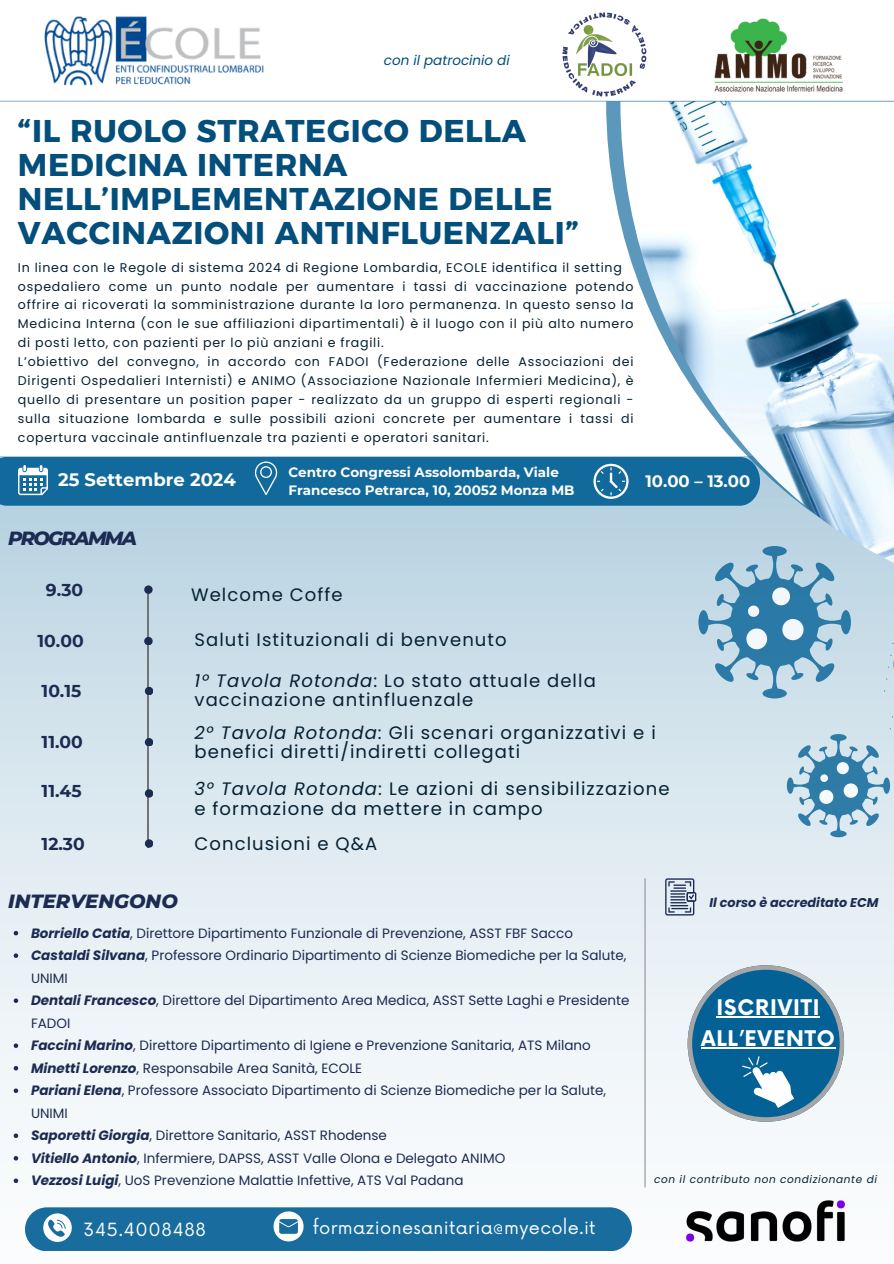
<style>
.page{position:relative;width:894px;height:1264px;background:#fff}
.page>*{position:absolute;margin:0;border:0;box-sizing:border-box;transform-origin:0 0}
.t1{font:31.35px/33.8px "Kief Montaser Bold";letter-spacing:.02em;color:#034e7b}
.t2{font:700 21px/31.5px "Now";letter-spacing:.04em;color:#fff;text-align:center}
.t3{font:italic 800 19.5px "Montserrat";color:#1c2b52}
.t4{font:italic 800 19.5px "Montserrat";letter-spacing:-.085em;color:#1c2b52}
.t5{font:18px/19.2px "Poppins";letter-spacing:.06em;color:#062133}
.t6{font:700 18px "Montserrat";color:#fff}
.t7{font:17.7px "Now";letter-spacing:.02em;color:#fff}
.t8{font:17.7px "Now";letter-spacing:.04em;color:#fff}
.t9{font:700 17.1px "Montserrat";color:#1c2b52}
.t10{font:700 16.5px "Montserrat";color:#fff}
.t11{font:13.5px/22.5px "Poppins";color:#1c2b52}
.t12{font:700 13.5px/18px "Montserrat";color:#fff}
.t13{font:italic 13.5px "Poppins";color:#034e7b}
.t14{font:italic 700 12.75px "Poppins";color:#1c2b52}
.t15{font:12.6px/18.9px "Poppins";letter-spacing:.06em;color:#062133}
.t16{font:italic 10.5px "Poppins";letter-spacing:.06em;color:#062133}
.s1{font-style:italic}
.s2{font-weight:700;font-style:italic}
</style>
<div class="page">
<div style="left:0;top:457px;width:893px;height:806px;background:linear-gradient(to bottom,#b8d2e1,#fff)"></div>
<svg style="left:606px;top:103px;width:14px;height:498px"></svg>
<img style="left:620px;top:102px;width:273px;height:503px">
<hr style="left:644px;top:878px;width:1px;height:309px;background:#949494">
<div style="left:25px;top:1207px;width:606px;height:44px;background:#186d9e;border-radius:22px"></div>
<svg style="left:43px;top:1213px;width:28px;height:28px"></svg>
<svg style="left:273px;top:1211px;width:30px;height:30px"></svg>
<img style="left:555px;top:12px;width:98px;height:91px">
<img style="left:698px;top:18px;width:158px;height:86px">
<img style="left:34px;top:16px;width:270px;height:85px">
<img style="left:656px;top:1170px;width:218px;height:93px">
<hr style="left:148px;top:586px;width:1px;height:261px;background:#737373">
<svg style="left:144px;top:585px;width:8px;height:8px"></svg>
<svg style="left:144px;top:637px;width:8px;height:7px"></svg>
<svg style="left:145px;top:738px;width:8px;height:8px"></svg>
<svg style="left:145px;top:789px;width:8px;height:8px"></svg>
<svg style="left:145px;top:687px;width:8px;height:7px"></svg>
<svg style="left:145px;top:839px;width:8px;height:8px"></svg>
<svg style="left:665px;top:878px;width:31px;height:37px"></svg>
<div style="left:0;top:457px;width:759px;height:48px;background:#126a9c"></div>
<svg style="left:687px;top:965px;width:156px;height:156px;background:#518eb1"></svg>
<svg style="left:698px;top:546px;width:196px;height:291px;background:#afccdd"></svg>
<hr style="left:0;top:101px;width:893px;height:1px;background:#034e7b">
<hr style="left:716px;top:1015px;width:104px;height:2px;background:#fff">
<hr style="left:701px;top:1047px;width:134px;height:1px;background:#fff">
<svg style="left:14px;top:930px;width:4px;height:5px"></svg>
<svg style="left:14px;top:953px;width:4px;height:4px"></svg>
<svg style="left:14px;top:998px;width:4px;height:4px"></svg>
<svg style="left:14px;top:1043px;width:4px;height:4px"></svg>
<svg style="left:14px;top:1065px;width:4px;height:5px"></svg>
<svg style="left:14px;top:1088px;width:4px;height:4px"></svg>
<svg style="left:14px;top:1133px;width:4px;height:4px"></svg>
<svg style="left:14px;top:1155px;width:4px;height:5px"></svg>
<svg style="left:14px;top:1178px;width:4px;height:4px"></svg>
<p class="t13" style="left:384px;top:51px;width:127px">con il patrocinio di</p>
<h6 class="t1" style="left:18px;top:114px;width:562px">“IL RUOLO STRATEGICO DELLA<br>MEDICINA INTERNA<br>NELL’IMPLEMENTAZIONE DELLE<br>VACCINAZIONI ANTINFLUENZALI”</h6>
<p class="t15" style="left:18px;top:258px;width:617px">In linea con le Regole di sistema 2024 di Regione Lombardia, ECOLE identifica il setting ospedaliero come un punto nodale per aumentare i tassi di vaccinazione potendo offrire ai ricoverati la somministrazione durante la loro permanenza. In questo senso la Medicina Interna (con le sue affiliazioni dipartimentali) è il luogo con il più alto numero di posti letto, con pazienti per lo più anziani e fragili.<br>L’obiettivo del convegno, in accordo con FADOI (Federazione delle Associazioni dei Dirigenti Ospedalieri Internisti) e ANIMO (Associazione Nazionale Infermieri Medicina), è quello di presentare un position paper - realizzato da un gruppo di esperti regionali - sulla situazione lombarda e sulle possibili azioni concrete per aumentare i tassi di copertura vaccinale antinfluenzale tra pazienti e operatori sanitari.</p>
<h2 class="t12" style="left:288px;top:463px;width:288px">Centro Congressi Assolombarda, Viale<br>Francesco Petrarca, 10, 20052 Monza MB</h2>
<p class="t6" style="left:58px;top:469px;width:179px">25 Settembre 2024</p>
<p class="t10" style="left:645px;top:471px;width:106px">10.00 – 13.00</p>
<p class="t4" style="left:8px;top:526px;width:130px">PROGRAMMA</p>
<p class="t9" style="left:46px;top:579px;width:39px">9.30</p>
<h5 class="t5" style="left:191px;top:585px;width:153px">Welcome Coffe</h5>
<h2 class="t9" style="left:38px;top:630px;width:48px">10.00</h2>
<p class="t9" style="left:42px;top:680px;width:41px">10.15</p>
<p class="t9" style="left:42px;top:732px;width:43px">11.00</p>
<p class="t9" style="left:42px;top:780px;width:41px">11.45</p>
<p class="t9" style="left:42px;top:833px;width:45px">12.30</p>
<p class="t5" style="left:194px;top:630px;width:314px">Saluti Istituzionali di benvenuto</p>
<p class="t5" style="left:194px;top:670px;width:403px"><span class="s1">1° Tavola Rotonda</span>: Lo stato attuale della vaccinazione antinfluenzale</p>
<p class="t5" style="left:194px;top:723px;width:462px"><span class="s1">2° Tavola Rotonda</span>: Gli scenari organizzativi e i benefici diretti/indiretti collegati</p>
<p class="t5" style="left:194px;top:779px;width:476px"><span class="s1">3° Tavola Rotonda</span>: Le azioni di sensibilizzazione e formazione da mettere in campo</p>
<p class="t5" style="left:194px;top:833px;width:184px">Conclusioni e Q&amp;A</p>
<p class="t3" style="left:8px;top:889px;width:171px">INTERVENGONO</p>
<p class="t11" style="left:31px;top:921px;width:543px"><span class="s2">Borriello Catia</span>, Direttore Dipartimento Funzionale di Prevenzione, ASST FBF Sacco</p>
<p class="t11" style="left:31px;top:944px;width:596px"><span class="s2">Castaldi Silvana</span>, Professore Ordinario Dipartimento di Scienze Biomediche per la Salute,<br>UNIMI</p>
<h4 class="t11" style="left:31px;top:989px;width:599px"><span class="s2">Dentali Francesco</span>, Direttore del Dipartimento Area Medica, ASST Sette Laghi e Presidente<br>FADOI</h4>
<h4 class="t11" style="left:31px;top:1034px;width:561px"><span class="s2">Faccini Marino</span>, Direttore Dipartimento di Igiene e Prevenzione Sanitaria, ATS Milano</h4>
<h4 class="t11" style="left:31px;top:1056px;width:332px"><span class="s2">Minetti Lorenzo</span>, Responsabile Area Sanità, ECOLE</h4>
<h4 class="t11" style="left:31px;top:1079px;width:576px"><span class="s2">Pariani Elena</span>, Professore Associato Dipartimento di Scienze Biomediche per la Salute,<br>UNIMI</h4>
<h4 class="t11" style="left:31px;top:1124px;width:357px"><span class="s2">Saporetti Giorgia</span>, Direttore Sanitario, ASST Rhodense</h4>
<h4 class="t11" style="left:31px;top:1146px;width:475px"><span class="s2">Vitiello Antonio</span>, Infermiere, DAPSS, ASST Valle Olona e Delegato ANIMO</h4>
<p class="t11" style="left:31px;top:1169px;width:434px"><span class="s2">Vezzosi Luigi</span>, UoS Prevenzione Malattie Infettive, ATS Val Padana</p>
<h3 class="t8" style="left:84px;top:1219px;width:124px">345.4008488</h3>
<h1 class="t7" style="left:313px;top:1217px;width:284px">formazionesanitaria@myecole.it</h1>
<p class="t14" style="left:709px;top:893px;width:170px">Il corso è accreditato ECM</p>
<p class="t2" style="left:701px;top:992px;width:135px">ISCRIVITI<br>ALL’EVENTO</p>
<h3 class="t16" style="left:654px;top:1171px;width:224px">con il contributo non condizionante di</h3>
</div>
